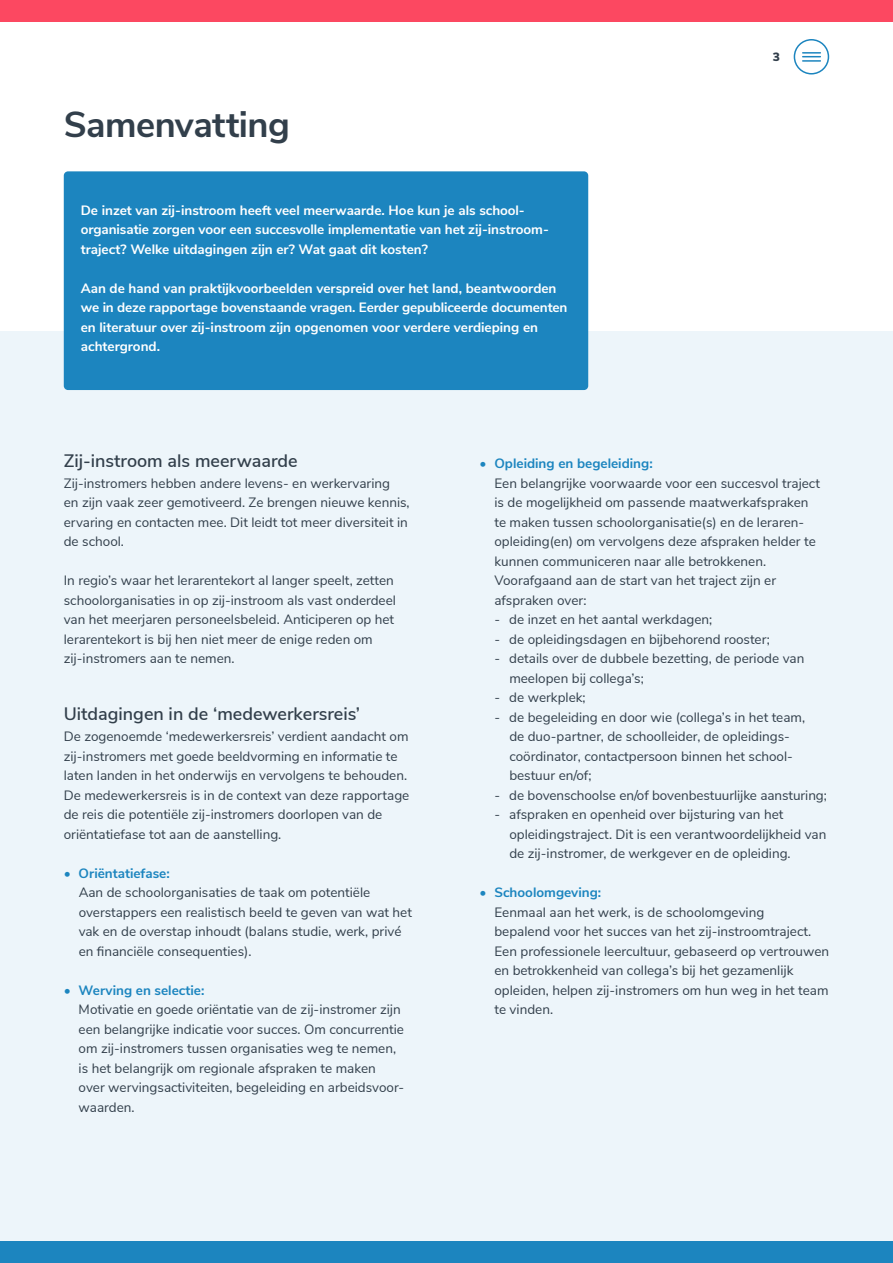
<style>
.page{position:relative;width:893px;height:1263px;background:#fff}
.page>*{position:absolute;margin:0;border:0;box-sizing:border-box;transform-origin:0 0}
.KOP-1_hfdstk{font:700 36px "Nunito Sans";letter-spacing:-.015em;color:#323f4b}
.TUSSENkop{font:600 18px "Nunito Sans";color:#323f4b}
.BODY{font:13.5px/19.5px "Nunito Sans";color:#323f4b}
.ALINEAkop{font:13.5px/19.5px "Nunito Sans";color:#323f4b}
.BODY-2{font:700 13.5px/19.5px "Nunito Sans";color:#fff}
.TUSSENkop-2{font:900 12px "Nunito Sans";color:#323f4b}
.s1{font-weight:700;color:#1c85bf}
</style>
<div class="page">
<div style="left:0;top:332px;width:893px;height:916px;background:#edf5fa"></div>
<div style="left:0;top:1242px;width:893px;height:21px;background:#1c85bf"></div>
<div style="left:0;top:0;width:893px;height:21px;background:#fc4861"></div>
<div style="left:794px;top:39px;width:35px;height:36px;border:2px solid #1c85bf;border-radius:50%"></div>
<svg style="left:803px;top:52px;width:17px;height:10px"></svg>
<div style="left:64px;top:171px;width:524px;height:219px;background:#1c85bf;border-radius:4px"></div>
<p class="KOP-1_hfdstk" style="left:64px;top:98px;width:227px">Samenvatting</p>
<p class="BODY-2" style="left:81px;top:199px;width:468px">De inzet van zij-instroom heeft veel meerwaarde. Hoe kun je als school&shy;organisatie zorgen voor een succesvolle implementatie van het zij-instroom&shy;traject? Welke uitdagingen zijn er? Wat gaat dit kosten?</p>
<p class="BODY-2" style="left:81px;top:277px;width:488px">Aan de hand van praktijkvoorbeelden verspreid over het land, beantwoorden we in deze rapportage bovenstaande vragen. Eerder gepubliceerde documenten en literatuur over zij-instroom zijn opgenomen voor verdere verdieping en achtergrond.</p>
<p class="TUSSENkop-2" style="left:773px;top:48px;width:9px">3</p>
<p class="TUSSENkop" style="left:64px;top:447px;width:235px">Zij-instroom als meerwaarde</p>
<p class="BODY" style="left:64px;top:472px;width:347px">Zij-instromers hebben andere levens- en werkervaring<br>en zijn vaak zeer gemotiveerd. Ze brengen nieuwe kennis, ervaring en contacten mee. Dit leidt tot meer diversiteit in de school.</p>
<p class="BODY" style="left:64px;top:570px;width:334px">In regio’s waar het lerarentekort al langer speelt, zetten schoolorganisaties in op zij-instroom als vast onderdeel van het meerjaren personeelsbeleid. Anticiperen op het lerarentekort is bij hen niet meer de enige reden om zij-instromers aan te nemen.</p>
<p class="TUSSENkop" style="left:64px;top:701px;width:298px">Uitdagingen in de ‘medewerkersreis’</p>
<p class="BODY" style="left:64px;top:726px;width:347px">De zogenoemde ‘medewerkersreis’ verdient aandacht om zij-instromers met goede beeldvorming en informatie te laten landen in het onderwijs en vervolgens te behouden.<br>De medewerkersreis is in de context van deze rapportage de reis die potentiële zij-instromers doorlopen van de oriëntatiefase tot aan de aanstelling.</p>
<p class="ALINEAkop" style="left:79px;top:862px;width:335px;text-indent:-15px"><span class="s1">• Oriëntatiefase:<br></span>Aan de schoolorganisaties de taak om potentiële overstappers een realistisch beeld te geven van wat het vak en de overstap inhoudt (balans studie, werk, privé en financiële consequenties).</p>
<p class="ALINEAkop" style="left:79px;top:979px;width:327px;text-indent:-15px"><span class="s1">• Werving en selectie:<br></span>Motivatie en goede oriëntatie van de zij-instromer zijn een belangrijke indicatie voor succes. Om concurrentie om zij-instromers tussen organisaties weg te nemen, is het belangrijk om regionale afspraken te maken over wervingsactiviteiten, begeleiding en arbeidsvoor&shy;waarden.</p>
<p class="ALINEAkop" style="left:494px;top:453px;width:327px;text-indent:-15px"><span class="s1">• Opleiding en begeleiding:<br></span>Een belangrijke voorwaarde voor een succesvol traject is de mogelijkheid om passende maatwerkafspraken te maken tussen schoolorganisatie(s) en de leraren&shy;opleiding(en) om vervolgens deze afspraken helder te kunnen communiceren naar alle betrokkenen.<br>Voorafgaand aan de start van het traject zijn er afspraken over:</p>
<p class="BODY" style="left:494px;top:609px;width:219px">- de inzet en het aantal werkdagen;</p>
<p class="BODY" style="left:494px;top:628px;width:277px">- de opleidingsdagen en bijbehorend rooster;</p>
<p class="BODY" style="left:509px;top:648px;width:297px;text-indent:-15px">- details over de dubbele bezetting, de periode van meelopen bij collega’s;</p>
<p class="BODY" style="left:494px;top:687px;width:93px">- de werkplek;</p>
<p class="BODY" style="left:509px;top:706px;width:297px;text-indent:-15px">- de begeleiding en door wie (collega’s in het team, de duo-partner, de schoolleider, de opleidings&shy;coördinator, contactpersoon binnen het school&shy;bestuur en/of;</p>
<p class="BODY" style="left:494px;top:784px;width:334px">- de bovenschoolse en/of bovenbestuurlijke aansturing;</p>
<p class="BODY" style="left:509px;top:804px;width:318px;text-indent:-15px">- afspraken en openheid over bijsturing van het opleidingstraject. Dit is een verantwoordelijkheid van de zij-instromer, de werkgever en de opleiding.</p>
<p class="ALINEAkop" style="left:494px;top:882px;width:336px;text-indent:-15px"><span class="s1">• Schoolomgeving:<br></span>Eenmaal aan het werk, is de schoolomgeving<br>bepalend voor het succes van het zij-instroomtraject.<br>Een professionele leercultuur, gebaseerd op vertrouwen en betrokkenheid van collega’s bij het gezamenlijk opleiden, helpen zij-instromers om hun weg in het team te vinden.</p>
</div>
